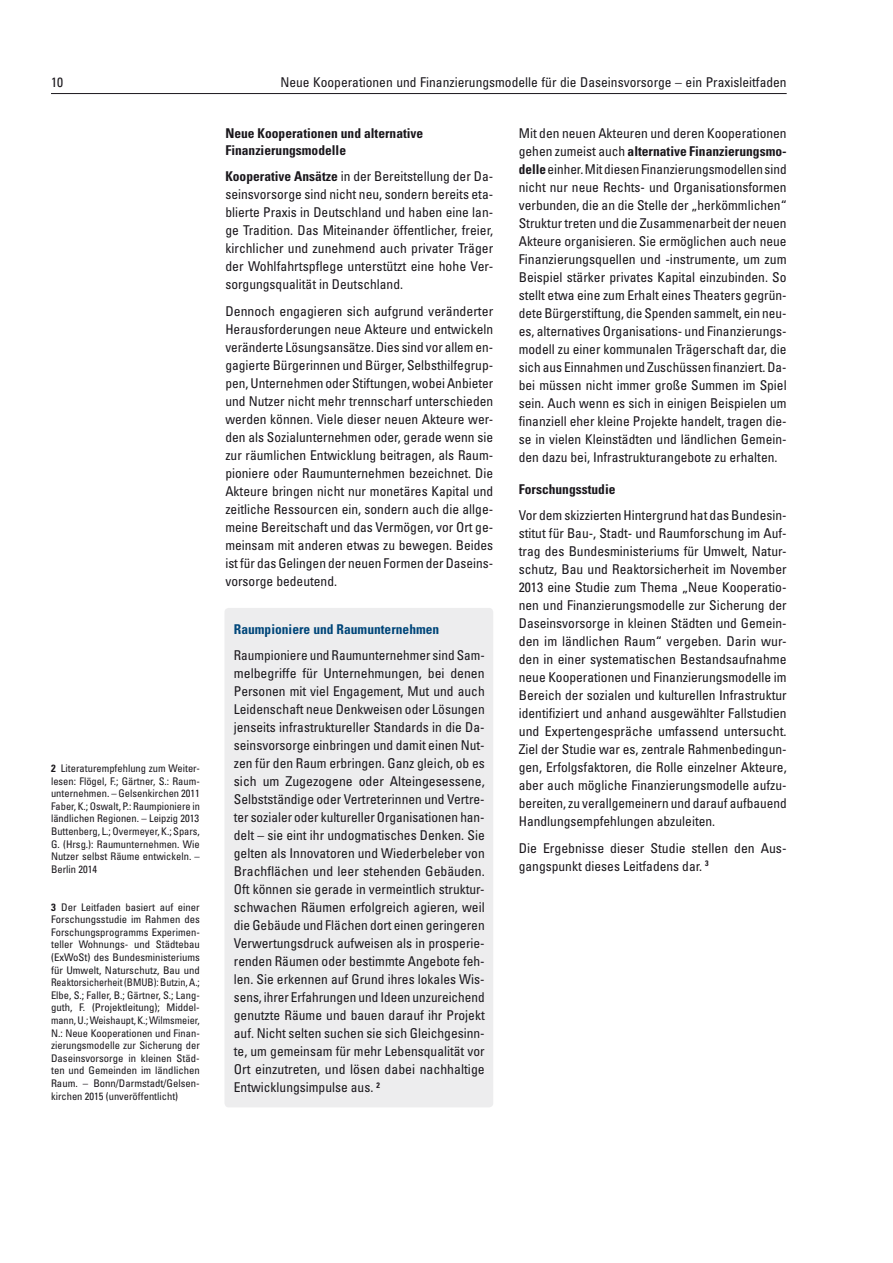
<style>
.page{position:relative;width:893px;height:1263px;background:#fff}
.page>*{position:absolute;margin:0;border:0;box-sizing:border-box;transform-origin:0 0}
.Praxis_Beispiele{font:condensed 13.5px/18px "Univers LT";color:#1a171c;text-align:justify}
.Fließtext{font:condensed 13.5px/18px "Univers LT";color:#1a171c;text-align:justify}
.Überschrift_3Hierarc{font:700 condensed 13.5px/16.5px "Univers LT";color:#1a171c}
.Zwischenüberschrift{font:700 condensed 13.5px "Univers LT";color:#004679}
.Quelle{font:condensed 10.5px/12.6px "Univers LT";color:#1a171c;text-align:justify}
.s1{font-weight:700}
</style>
<div class="page">
<hr style="left:51px;top:93px;width:736px;height:1px;background:#1a171c">
<div style="left:224px;top:608px;width:269px;height:499px;background:#ededee;border-radius:4px"></div>
<p class="Praxis_Beispiele" style="left:51px;top:73px;width:13px">10</p>
<p class="Praxis_Beispiele" style="left:280px;top:73px;width:508px">Neue Kooperationen und Finanzierungsmodelle für die Daseinsvorsorge – ein Praxisleitfaden</p>
<p class="Überschrift_3Hierarc" style="left:225px;top:125px;width:200px">Neue Kooperationen und alternative<br>Finanzierungsmodelle</p>
<p class="Fließtext" style="left:225px;top:167px;width:269px"><span class="s1">Kooperative Ansätze</span> in der Bereitstellung der Da&shy;seinsvorsorge sind nicht neu, sondern bereits eta&shy;blierte Praxis in Deutschland und haben eine lan&shy;ge Tradition. Das Miteinander öffentlicher, freier, kirchlicher und zunehmend auch privater Träger der Wohlfahrtspflege unterstützt eine hohe Ver&shy;sorgungsqualität in Deutschland.</p>
<p class="Fließtext" style="left:225px;top:302px;width:269px">Dennoch engagieren sich aufgrund veränderter Herausforderungen neue Akteure und entwickeln veränderte Lösungsansätze. Dies sind vor allem en&shy;gagierte Bürgerinnen und Bürger, Selbsthilfegrup&shy;pen, Unternehmen oder Stiftungen, wobei Anbieter und Nutzer nicht mehr trennscharf unterschieden werden können. Viele dieser neuen Akteure wer&shy;den als Sozialunternehmen oder, gerade wenn sie zur räumlichen Entwicklung beitragen, als Raum&shy;pioniere oder Raumunternehmen bezeichnet. Die Akteure bringen nicht nur monetäres Kapital und zeitliche Ressourcen ein, sondern auch die allge&shy;meine Bereitschaft und das Vermögen, vor Ort ge&shy;meinsam mit anderen etwas zu bewegen. Beides ist für das Gelingen der neuen Formen der Daseins&shy;vorsorge bedeutend.</p>
<p class="Zwischenüberschrift" style="left:234px;top:620px;width:207px">Raumpioniere und Raumunternehmen</p>
<p class="Praxis_Beispiele" style="left:234px;top:646px;width:252px">Raumpioniere und Raumunternehmer sind Sam&shy;melbegriffe für Unternehmungen, bei denen Personen mit viel Engagement, Mut und auch Leidenschaft neue Denkweisen oder Lösungen jenseits infrastruktureller Standards in die Da&shy;seinsvorsorge einbringen und damit einen Nut&shy;zen für den Raum erbringen. Ganz gleich, ob es sich um Zugezogene oder Alteingesessene, Selbstständige oder Vertreterinnen und Vertre&shy;ter sozialer oder kultureller Organisationen han&shy;delt – sie eint ihr undogmatisches Denken. Sie gelten als Innovatoren und Wiederbeleber von Brachflächen und leer stehenden Gebäuden.<br>Oft können sie gerade in vermeintlich struktur&shy;schwachen Räumen erfolgreich agieren, weil die Gebäude und Flächen dort einen geringeren Verwertungsdruck aufweisen als in prosperie&shy;renden Räumen oder bestimmte Angebote feh&shy;len. Sie erkennen auf Grund ihres lokales Wis&shy;sens, ihrer Erfahrungen und Ideen unzureichend genutzte Räume und bauen darauf ihr Projekt auf. Nicht selten suchen sie sich Gleichgesinn&shy;te, um gemeinsam für mehr Lebensqualität vor Ort einzutreten, und lösen dabei nachhaltige Entwicklungsimpulse aus. <sup>2</sup></p>
<p class="Praxis_Beispiele" style="left:519px;top:124px;width:269px">Mit den neuen Akteuren und deren Kooperationen gehen zumeist auch <span class="s1">alternative Finanzierungsmo&shy;delle</span> einher. Mit diesen Finanzierungsmodellen sind nicht nur neue Rechts- und Organisationsformen verbunden, die an die Stelle der „herkömmlichen“ Struktur treten und die Zusammenarbeit der neuen Akteure organisieren. Sie ermöglichen auch neue Finanzierungsquellen und -instrumente, um zum Beispiel stärker privates Kapital einzubinden. So stellt etwa eine zum Erhalt eines Theaters gegrün&shy;dete Bürgerstiftung, die Spenden sammelt, ein neu&shy;es, alternatives Organisations- und Finanzierungs&shy;modell zu einer kommunalen Trägerschaft dar, die sich aus Einnahmen und Zuschüssen finanziert. Da&shy;bei müssen nicht immer große Summen im Spiel sein. Auch wenn es sich in einigen Beispielen um finanziell eher kleine Projekte handelt, tragen die&shy;se in vielen Kleinstädten und ländlichen Gemein&shy;den dazu bei, Infrastrukturangebote zu erhalten.</p>
<p class="Überschrift_3Hierarc" style="left:519px;top:481px;width:98px">Forschungsstudie</p>
<p class="Fließtext" style="left:519px;top:506px;width:269px">Vor dem skizzierten Hintergrund hat das Bundesin&shy;stitut für Bau-, Stadt- und Raumforschung im Auf&shy;trag des Bundesministeriums für Umwelt, Natur&shy;schutz, Bau und Reaktorsicherheit im November 2013 eine Studie zum Thema „Neue Kooperatio&shy;nen und Finanzierungsmodelle zur Sicherung der Daseinsvorsorge in kleinen Städten und Gemein&shy;den im ländlichen Raum“ vergeben. Darin wur&shy;den in einer systematischen Bestandsaufnahme neue Kooperationen und Finanzierungsmodelle im Bereich der sozialen und kulturellen Infrastruktur identifiziert und anhand ausgewählter Fallstudien und Expertengespräche umfassend untersucht.<br>Ziel der Studie war es, zentrale Rahmenbedingun&shy;gen, Erfolgsfaktoren, die Rolle einzelner Akteure, aber auch mögliche Finanzierungsmodelle aufzu&shy;bereiten, zu verallgemeinern und darauf aufbauend Handlungsempfehlungen abzuleiten.</p>
<p class="Fließtext" style="left:519px;top:839px;width:269px">Die Ergebnisse dieser Studie stellen den Aus&shy;gangspunkt dieses Leitfadens dar. <sup>3</sup></p>
<p class="Quelle" style="left:51px;top:762px;width:150px"><span class="s1">2</span> Literaturempfehlung zum Weiter&shy;lesen: Flögel, F.; Gärtner, S.: Raum&shy;unternehmen. – Gelsenkirchen 2011</p>
<p class="Quelle" style="left:51px;top:800px;width:150px">Faber, K.; Oswalt, P.: Raumpioniere in ländlichen Regionen. – Leipzig 2013</p>
<p class="Quelle" style="left:51px;top:825px;width:150px">Buttenberg, L.; Overmeyer, K.; Spars, G. (Hrsg.): Raumunternehmen. Wie Nutzer selbst Räume entwickeln. – Berlin 2014</p>
<p class="Quelle" style="left:51px;top:900px;width:150px"><span class="s1">3</span> Der Leitfaden basiert auf einer Forschungsstudie im Rahmen des Forschungsprogramms Experimen&shy;teller Wohnungs- und Städtebau (ExWoSt) des Bundesministeriums für Umwelt, Naturschutz, Bau und Reaktorsicherheit (BMUB): Butzin, A.; Elbe, S.; Faller, B.; Gärtner, S.; Lang&shy;guth, F. (Projektleitung); Middel&shy;mann, U.; Weishaupt, K.; Wilmsmeier, N.: Neue Kooperationen und Finan&shy;zierungsmodelle zur Sicherung der Daseinsvorsorge in kleinen Städ&shy;ten und Gemeinden im ländlichen Raum. – Bonn/Darmstadt/Gelsen&shy;kirchen 2015 (unveröffentlicht)</p>
</div>
